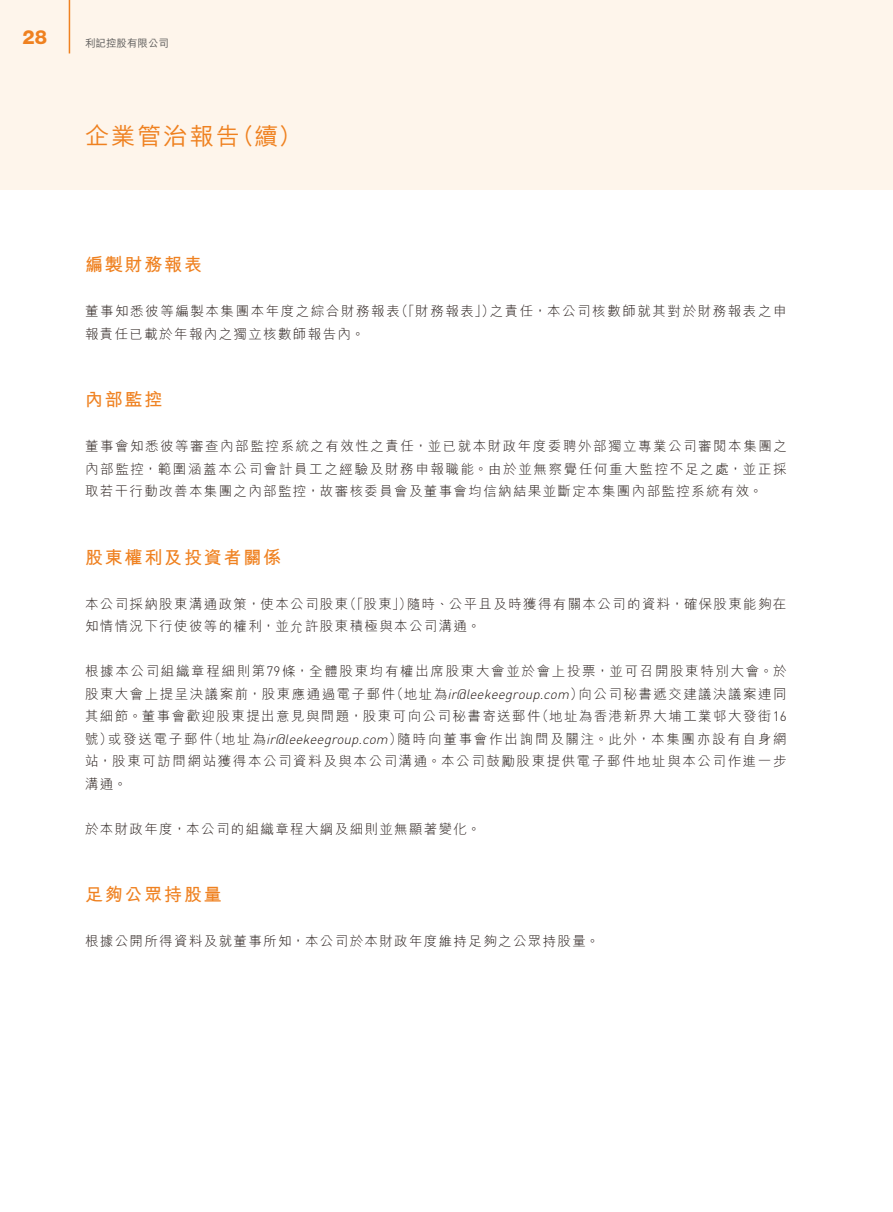
<style>
.page{position:relative;width:893px;height:1212px;background:#fff}
.page>*{position:absolute;margin:0;border:0;box-sizing:border-box;transform-origin:0 0}
.t1{font:500 24px "M Hei HK";letter-spacing:.09em;color:#ef8120}
.t2{font:800 19.5px "Helvetica Neue LT Std";color:#ef8120}
.t3{font:700 18px "M Hei HK";letter-spacing:.1em;color:#ef8120}
.t4{font:300 13.5px/22.5px "M Hei HK";letter-spacing:.1em;color:#231916}
.t5{font:500 10.5px "M Hei HK";color:#595857}
.s1{font-family:"DIN Pro"}
.s2{font-family:"DIN Pro";font-style:italic}
</style>
<div class="page">
<div style="left:0;top:0;width:893px;height:190px;background:#fef5eb"></div>
<hr style="left:69px;top:0;width:1px;height:53px;background:#ef8120">
<h2 class="t2" style="left:22px;top:26px;width:26px">28</h2>
<p class="t5" style="left:85px;top:36px;width:85px">利記控股有限公司</p>
<h1 class="t1" style="left:85px;top:118px;width:219px">企業管治報告（續）</h1>
<h3 class="t3" style="left:85px;top:252px;width:118px">編製財務報表</h3>
<p class="t4" style="left:85px;top:300px;width:703px">董事知悉彼等編製本集團本年度之綜合財務報表（「財務報表」）之責任，本公司核數師就其對於財務報表之申報責任已載於年報內之獨立核數師報告內。</p>
<h3 class="t3" style="left:85px;top:387px;width:79px">內部監控</h3>
<p class="t4" style="left:85px;top:435px;width:703px;text-align:justify">董事會知悉彼等審查內部監控系統之有效性之責任，並已就本財政年度委聘外部獨立專業公司審閱本集團之內部監控，範圍涵蓋本公司會計員工之經驗及財務申報職能。由於並無察覺任何重大監控不足之處，並正採取若干行動改善本集團之內部監控，故審核委員會及董事會均信納結果並斷定本集團內部監控系統有效。</p>
<h3 class="t3" style="left:85px;top:544px;width:198px">股東權利及投資者關係</h3>
<p class="t4" style="left:85px;top:592px;width:703px">本公司採納股東溝通政策，使本公司股東（「股東」）隨時、公平且及時獲得有關本公司的資料，確保股東能夠在知情情況下行使彼等的權利，並允許股東積極與本公司溝通。</p>
<p class="t4" style="left:85px;top:660px;width:703px;text-align:justify">根據本公司組織章程細則第<span class="s1">79</span>條，全體股東均有權出席股東大會並於會上投票，並可召開股東特別大會。於股東大會上提呈決議案前，股東應通過電子郵件（地址為<span class="s2">ir@leekeegroup.com</span>）向公司秘書遞交建議決議案連同其細節。董事會歡迎股東提出意見與問題，股東可向公司秘書寄送郵件（地址為香港新界大埔工業邨大發街<span class="s1">16</span>號）或發送電子郵件（地址為<span class="s2">ir@leekeegroup.com</span>）隨時向董事會作出詢問及關注。此外，本集團亦設有自身網站，股東可訪問網站獲得本公司資料及與本公司溝通。本公司鼓勵股東提供電子郵件地址與本公司作進一步溝通。</p>
<p class="t4" style="left:85px;top:817px;width:397px">於本財政年度，本公司的組織章程大綱及細則並無顯著變化。</p>
<h3 class="t3" style="left:85px;top:882px;width:138px">足夠公眾持股量</h3>
<p class="t4" style="left:85px;top:930px;width:516px">根據公開所得資料及就董事所知，本公司於本財政年度維持足夠之公眾持股量。</p>
</div>
